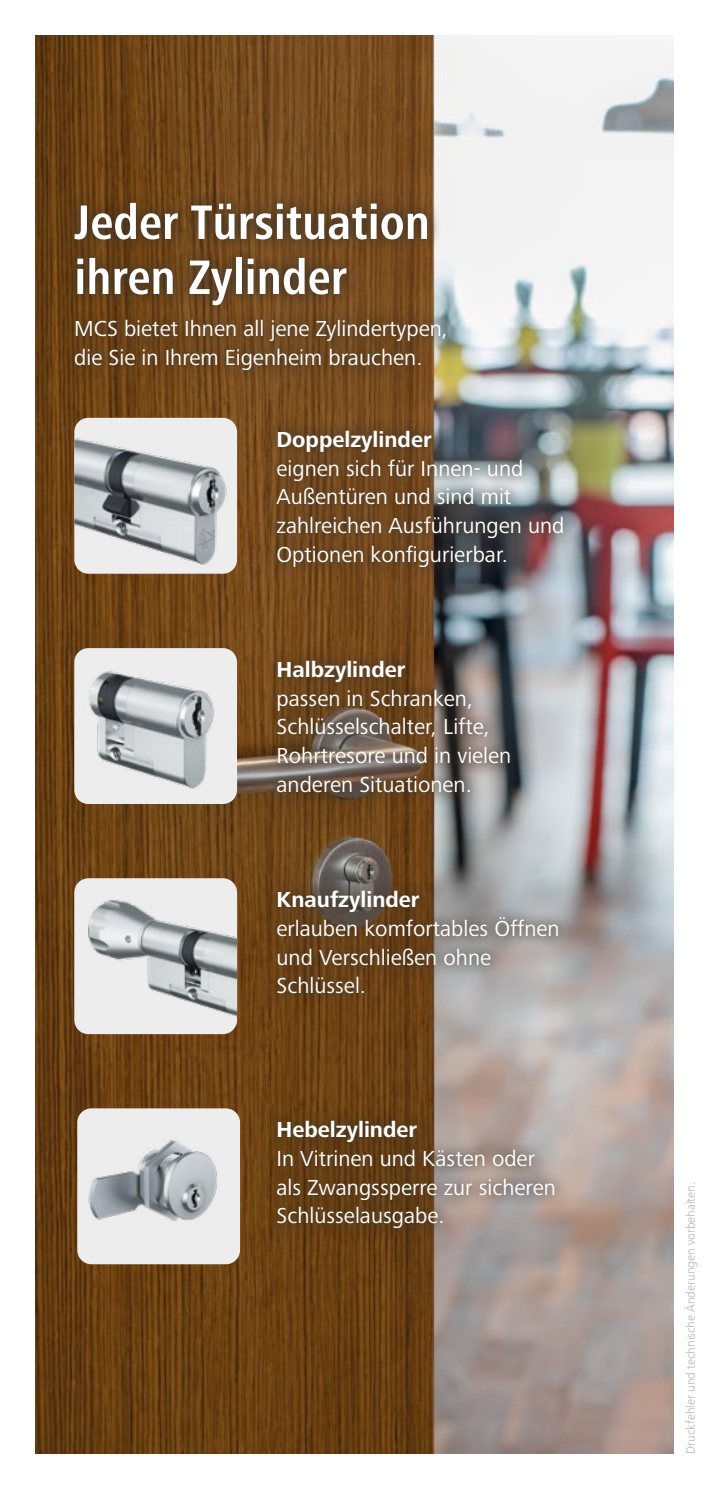
<style>
.page{position:relative;width:709px;height:1489px;background:#fff}
.page>*{position:absolute;margin:0;border:0;box-sizing:border-box;transform-origin:0 0}
.t1{font:700 condensed 50px/55px "Frutiger Next LTW1 G";color:#fff}
.t2{font:22.5px/28.8px "Frutiger Next LTW1 G";color:#fff}
.t3{font:700 22.5px "Frutiger Next LTW1 G";color:#fff}
.t4{font:300 12.5px "Frutiger Next LTW1 G";color:#b3b2b2}
</style>
<div class="page">
<img style="left:35px;top:35px;width:638px;height:1418px">
<svg style="left:60px;top:188px;width:400px;height:195px"></svg>
<div style="left:62px;top:191px;width:395px;height:191px;background:#433729;opacity:.55"></div>
<svg style="left:262px;top:417px;width:317px;height:164px;background:#7b664d"></svg>
<div style="left:265px;top:418px;width:310px;height:161px;background:#433729;opacity:.55"></div>
<svg style="left:262px;top:647px;width:263px;height:160px;background:#796249"></svg>
<div style="left:265px;top:648px;width:258px;height:156px;background:#433729;opacity:.55"></div>
<svg style="left:262px;top:877px;width:310px;height:131px;background:#8a7259"></svg>
<div style="left:265px;top:878px;width:305px;height:127px;background:#433729;opacity:.55"></div>
<div style="left:262px;top:1107px;width:307px;height:135px;background:linear-gradient(to bottom,#704515,#6b400d)"></div>
<div style="left:265px;top:1108px;width:302px;height:132px;background:#433729;opacity:.55"></div>
<img style="left:74px;top:418px;width:163px;height:155px">
<img style="left:74px;top:648px;width:163px;height:156px">
<img style="left:77px;top:878px;width:160px;height:156px">
<div style="left:77px;top:1108px;width:163px;height:156px;background:#ededed;border-radius:14px"></div>
<img style="left:81px;top:1108px;width:159px;height:156px">
<h1 class="t1" style="left:74px;top:195px;width:357px">Jeder Türsituation ihren Zylinder</h1>
<p class="t2" style="left:74px;top:315px;width:375px">MCS bietet Ihnen all jene Zylindertypen, die Sie in Ihrem Eigenheim brauchen.</p>
<p class="t3" style="left:276px;top:426px;width:157px">Doppelzylinder</p>
<p class="t2" style="left:276px;top:454px;width:289px">eignen sich für Innen- und<br>Außentüren und sind mit zahlreichen Ausführungen und<br>Optionen konfigurierbar.</p>
<p class="t3" style="left:276px;top:656px;width:130px">Halbzylinder</p>
<p class="t2" style="left:276px;top:684px;width:236px">passen in Schranken,<br>Schlüsselschalter, Lifte,<br>Rohrtresore und in vielen anderen Situationen.</p>
<p class="t3" style="left:276px;top:886px;width:145px">Knaufzylinder</p>
<p class="t2" style="left:276px;top:914px;width:285px">erlauben komfortables Öffnen und Verschließen ohne<br>Schlüssel.</p>
<p class="t3" style="left:276px;top:1116px;width:142px">Hebelzylinder</p>
<p class="t2" style="left:276px;top:1144px;width:281px">In Vitrinen und Kästen oder als Zwangssperre zur sicheren<br>Schlüsselausgabe.</p>
<p class="t4" style="left:683px;top:1453px;width:273px;rotate:-90deg">Druckfehler und technische Änderungen vorbehalten.</p>
</div>
